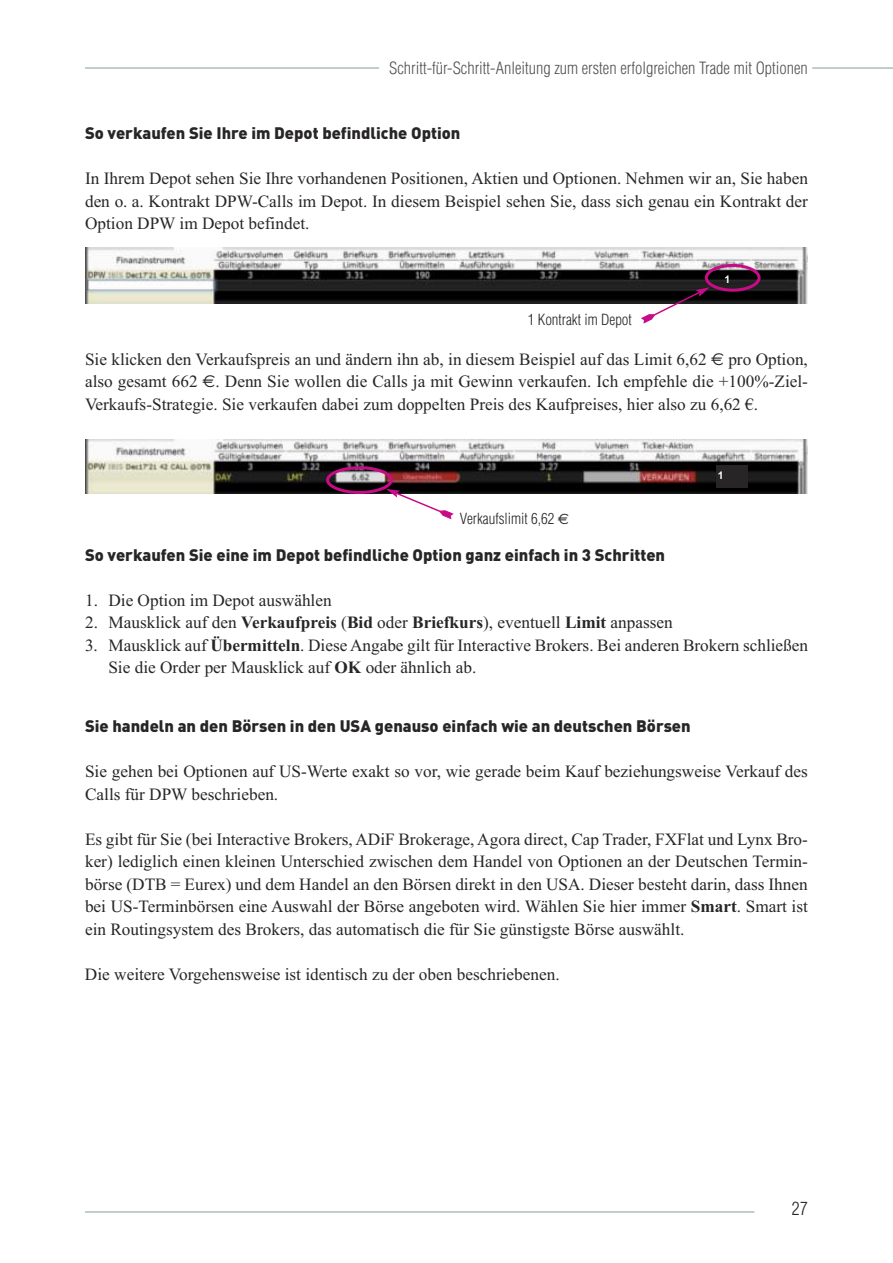
<style>
.page{position:relative;width:893px;height:1263px;background:#fff}
.page>*{position:absolute;margin:0;border:0;box-sizing:border-box;transform-origin:0 0}
.t1{font:300 condensed 18px "Helvetica";color:#272526}
.t2{font:17.25px/22.5px "Times New Roman";color:#272526;text-align:justify}
.t3{font:900 16.5px "DIN";color:#272526}
.t4{font:300 condensed 16.5px "Helvetica";color:#525152}
.t5{font:300 condensed 15px "Helvetica";color:#272526}
.t6{font:700 10.5px "Arial";color:#fff}
.s1{color:#fff}
.s2{font-family:"Euro Sans"}
.s3{font-family:"Euro Sans";font-weight:400;font-stretch:normal}
.s4{font-weight:700}
</style>
<div class="page">
<hr style="left:85px;top:68px;width:655px;height:1px;background:#7e9f9a">
<div style="left:379px;top:59px;width:429px;height:18px;background:#fff"></div>
<hr style="left:812px;top:68px;width:81px;height:1px;background:#7e9f9a">
<hr style="left:85px;top:1211px;width:669px;height:1px;background:#7e9f9a">
<img style="left:85px;top:247px;width:723px;height:57px">
<img style="left:85px;top:439px;width:723px;height:54px">
<svg style="left:641px;top:264px;width:120px;height:60px"></svg>
<svg style="left:326px;top:466px;width:128px;height:53px"></svg>
<div style="left:716px;top:465px;width:32px;height:23px;background:#272526"></div>
<p class="t4" style="left:383px;top:59px;width:427px"><span class="s1">*</span>Schritt-für-Schritt-Anleitung zum ersten erfolgreichen Trade mit Optionen</p>
<p class="t3" style="left:85px;top:124px;width:377px">So verkaufen Sie Ihre im Depot befindliche Option</p>
<p class="t2" style="left:85px;top:167px;width:724px">In Ihrem Depot sehen Sie Ihre vorhandenen Positionen, Aktien und Optionen. Nehmen wir an, Sie haben den o. a. Kontrakt DPW-Calls im Depot. In diesem Beispiel sehen Sie, dass sich genau ein Kontrakt der Option DPW im Depot befindet.</p>
<p class="t5" style="left:528px;top:311px;width:106px">1 Kontrakt im Depot</p>
<p class="t6" style="left:724px;top:273px;width:7px">1</p>
<p class="t2" style="left:85px;top:347px;width:724px">Sie klicken den Verkaufspreis an und ändern ihn ab, in diesem Beispiel auf das Limit 6,62 <span class="s2">€</span> pro Option, also gesamt 662 <span class="s2">€</span>. Denn Sie wollen die Calls ja mit Gewinn verkaufen. Ich empfehle die +100%-Ziel-Verkaufs-Strategie. Sie verkaufen dabei zum doppelten Preis des Kaufpreises, hier also zu 6,62 €.</p>
<p class="t5" style="left:460px;top:510px;width:111px">Verkaufslimit 6,62 <span class="s3">€</span></p>
<p class="t6" style="left:718px;top:470px;width:7px">1</p>
<p class="t3" style="left:85px;top:545px;width:582px">So verkaufen Sie eine im Depot befindliche Option ganz einfach in 3 Schritten</p>
<p class="t2" style="left:85px;top:588px;width:248px">1. Die Option im Depot auswählen</p>
<p class="t2" style="left:85px;top:611px;width:589px">2. Mausklick auf den <span class="s4">Verkaufpreis</span> (<span class="s4">Bid</span> oder <span class="s4">Briefkurs</span>), eventuell <span class="s4">Limit</span> anpassen</p>
<p class="t2" style="left:108px;top:633px;width:701px;text-indent:-23px">3. Mausklick auf <span class="s4">Übermitteln</span>. Diese Angabe gilt für Interactive Brokers. Bei anderen Brokern schließen<br>Sie die Order per Mausklick auf <span class="s4">OK</span> oder ähnlich ab.</p>
<p class="t3" style="left:85px;top:717px;width:607px">Sie handeln an den Börsen in den USA genauso einfach wie an deutschen Börsen</p>
<p class="t2" style="left:85px;top:760px;width:724px">Sie gehen bei Optionen auf US-Werte exakt so vor, wie gerade beim Kauf beziehungsweise Verkauf des<br>Calls für DPW beschrieben.</p>
<p class="t2" style="left:85px;top:827px;width:724px">Es gibt für Sie (bei Interactive Brokers, ADiF Brokerage, Agora direct, Cap Trader, FXFlat und Lynx Bro&shy;ker) lediglich einen kleinen Unterschied zwischen dem Handel von Optionen an der Deutschen Termin&shy;börse (DTB = Eurex) und dem Handel an den Börsen direkt in den USA. Dieser besteht darin, dass Ihnen bei US-Terminbörsen eine Auswahl der Börse angeboten wird. Wählen Sie hier immer <span class="s4">Smart</span>. Smart ist ein Routingsystem des Brokers, das automatisch die für Sie günstigste Börse auswählt.</p>
<p class="t2" style="left:85px;top:962px;width:476px">Die weitere Vorgehensweise ist identisch zu der oben beschriebenen.</p>
<p class="t1" style="left:792px;top:1198px;width:17px">27</p>
</div>
